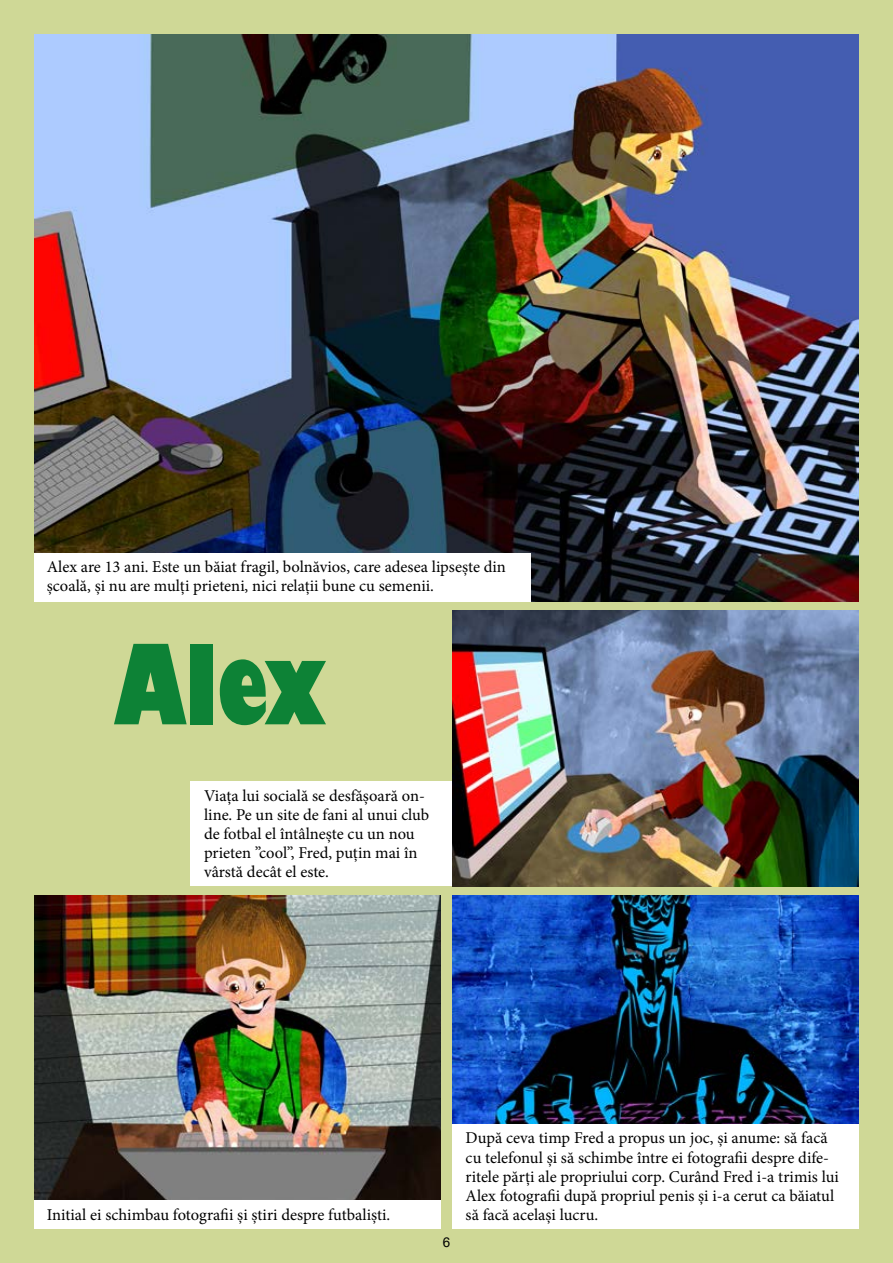
<style>
.page{position:relative;width:893px;height:1263px;background:#cfd896}
.page>*{position:absolute;margin:0;border:0;box-sizing:border-box;transform-origin:0 0}
.t1{font:800 condensed 108px "Gill Sans";color:#0d8236}
.t2{font:16.5px/19px "Minion Pro";color:#000}
.t3{font:13.5px "Arial";color:#000}
</style>
<div class="page">
<img style="left:34px;top:34px;width:825px;height:568px">
<img style="left:34px;top:896px;width:406px;height:304px">
<img style="left:453px;top:896px;width:406px;height:228px">
<div style="left:34px;top:553px;width:496px;height:49px;background:#fff"></div>
<div style="left:191px;top:781px;width:262px;height:105px;background:#fff"></div>
<div style="left:453px;top:1124px;width:406px;height:105px;background:#fff"></div>
<div style="left:34px;top:1200px;width:406px;height:29px;background:#fff"></div>
<img style="left:453px;top:611px;width:406px;height:276px">
<p class="t2" style="left:47px;top:557px;width:461px">Alex are 13 ani. Este un băiat fragil, bolnăvios, care adesea lipsește din școală, și nu are mulți prieteni, nici relații bune cu semenii.</p>
<h1 class="t1" style="left:114px;top:617px;width:214px">Alex</h1>
<p class="t2" style="left:204px;top:786px;width:227px">Viața lui socială se desfășoară on&shy;line. Pe un site de fani al unui club de fotbal el întâlnește cu un nou prieten ”cool”, Fred, puțin mai în vârstă decât el este.</p>
<p class="t2" style="left:466px;top:1129px;width:375px">După ceva timp Fred a propus un joc, și anume: să facă cu telefonul și să schimbe între ei fotografii despre dife&shy;ritele părți ale propriului corp. Curând Fred i-a trimis lui Alex fotografii după propriul penis și i-a cerut ca băiatul</p>
<p class="t2" style="left:47px;top:1205px;width:345px">Initial ei schimbau fotografii și știri despre futbaliști.</p>
<p class="t2" style="left:466px;top:1205px;width:134px">să facă același lucru.</p>
<p class="t3" style="left:443px;top:1233px;width:9px">6</p>
</div>
